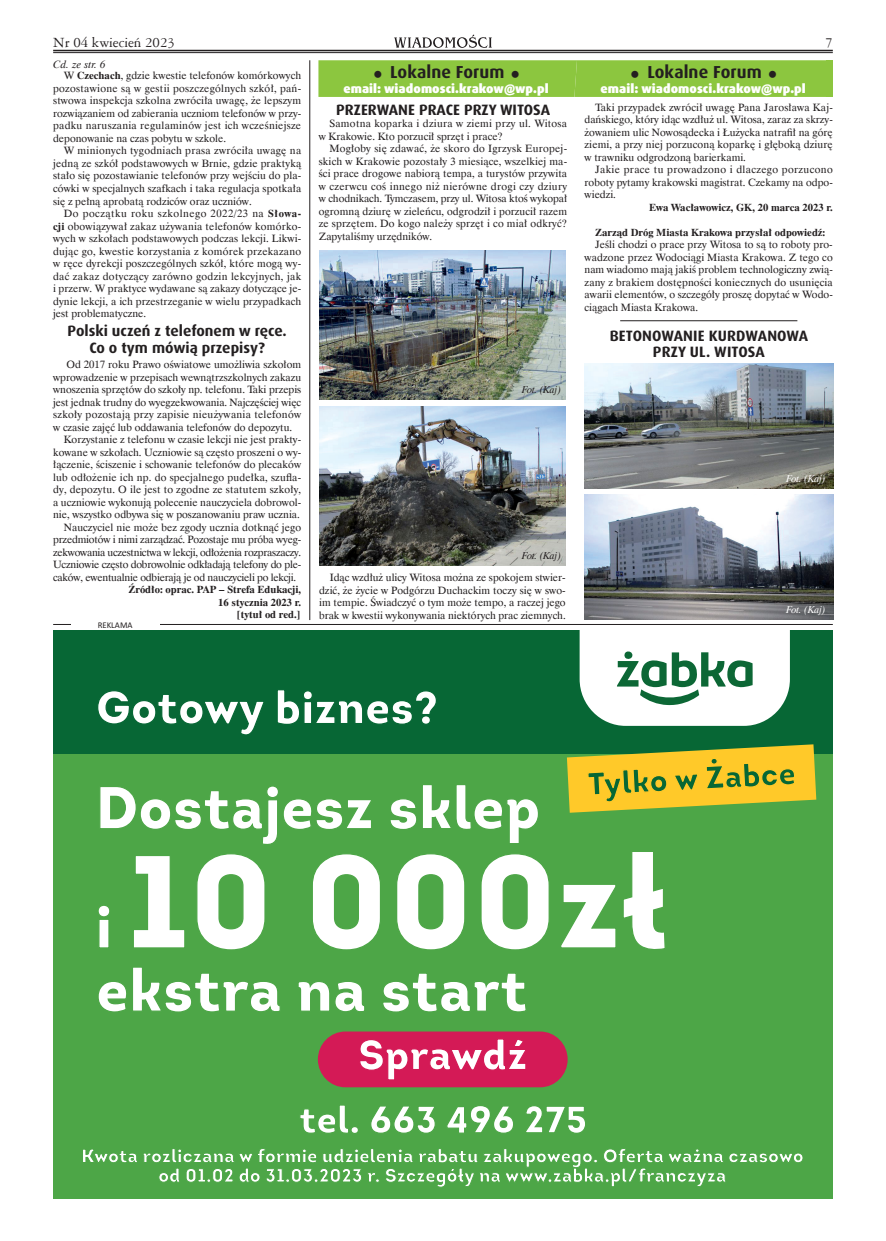
<style>
.page{position:relative;width:886px;height:1241px;background:#fff}
.page>*{position:absolute;margin:0;border:0;box-sizing:border-box;transform-origin:0 0}
.t1{font:700 17.38px "Dax Pro";letter-spacing:.005em;color:#231f20}
.t2{font:700 15px/16.8px "Dax Pro";color:#231f20;text-align:center}
.t3{font:15px "Ameri Garmnd EU";color:#231f20}
.t4{font:900 12.38px "Dax Pro";letter-spacing:.005em;color:#fff}
.t5{font:10.62px/12.5px "Dutch EUX";color:#231f20;text-align:justify}
.t6{font:10.62px "Dutch EUX";letter-spacing:-.02em;color:#231f20}
.t7{font:700 10.62px/12.5px "Dutch EUX";color:#231f20;text-align:right}
.t8{font:10.62px/12.5px "Dutch EUX";letter-spacing:.025em;color:#231f20}
.t9{font:10.62px "Dutch EUX";letter-spacing:-.025em;color:#231f20}
.t10{font:italic 10.62px "Dutch EUX";letter-spacing:.02em;color:#231f20}
.t11{font:italic 10px "Dutch EUX";letter-spacing:-.01em;color:#231f20}
.t12{font:italic 10px "Dutch EUX";letter-spacing:-.01em;color:#fff}
.t13{font:8.75px "Calibri";color:#231f20}
.s1{font-weight:700}
</style>
<div class="page">
<hr style="left:53px;top:50px;width:780px;height:1px;background:#231f20">
<hr style="left:53px;top:52px;width:780px;height:1px;background:#231f20">
<svg style="left:394px;top:35px;width:98px;height:13px"></svg>
<div style="left:53px;top:630px;width:779px;height:568px;background:#4da647"></div>
<div style="left:53px;top:630px;width:779px;height:123px;background:#076735"></div>
<svg style="left:83px;top:1149px;width:720px;height:38px"></svg>
<svg style="left:96px;top:690px;width:444px;height:154px"></svg>
<svg style="left:561px;top:852px;width:104px;height:97px"></svg>
<svg style="left:98px;top:854px;width:182px;height:158px"></svg>
<svg style="left:298px;top:854px;width:251px;height:158px"></svg>
<svg style="left:300px;top:1105px;width:58px;height:28px"></svg>
<svg style="left:371px;top:1106px;width:64px;height:27px"></svg>
<svg style="left:447px;top:1106px;width:66px;height:27px"></svg>
<div style="left:499px;top:1119px;width:8px;height:8px;border:1px solid #4da647;border-radius:50%"></div>
<svg style="left:526px;top:1106px;width:59px;height:27px"></svg>
<svg style="left:567px;top:630px;width:249px;height:183px"></svg>
<div style="left:318px;top:1031px;width:250px;height:56px;background:#d41a56;border-radius:28px"></div>
<svg style="left:360px;top:1039px;width:166px;height:41px"></svg>
<hr style="left:53px;top:624px;width:780px;height:1px;background:#231f20">
<div style="left:71px;top:620px;width:88px;height:8px;background:#fff"></div>
<hr style="left:309px;top:60px;width:1px;height:560px;background:#231f20">
<img style="left:584px;top:495px;width:249px;height:124px">
<img style="left:584px;top:363px;width:249px;height:125px">
<img style="left:319px;top:406px;width:247px;height:159px">
<img style="left:319px;top:250px;width:247px;height:149px">
<hr style="left:620px;top:320px;width:177px;height:1px;background:#231f20">
<div style="left:318px;top:60px;width:515px;height:37px;background:#8cc63f"></div>
<h2 class="t3" style="left:53px;top:34px;width:123px">Nr 04 kwiecień 2023</h2>
<h2 class="t3" style="left:825px;top:34px;width:9px">7</h2>
<p class="t10" style="left:53px;top:57px;width:54px">Cd. ze str. 6</p>
<p class="t5" style="left:53px;top:70px;width:250px;text-indent:11px">W <span class="s1">Czechach</span>, gdzie kwestie telefonów komórkowych pozostawione są w gestii poszczególnych szkół, pań&shy;stwowa inspekcja szkolna zwróciła uwagę, że lepszym rozwiązaniem od zabierania uczniom telefonów w przy&shy;padku naruszania regulaminów jest ich wcześniejsze deponowanie na czas pobytu w szkole.</p>
<p class="t5" style="left:53px;top:145px;width:250px;text-indent:11px">W minionych tygodniach prasa zwróciła uwagę na jedną ze szkół podstawowych w Brnie, gdzie praktyką stało się pozostawianie telefonów przy wejściu do pla&shy;cówki w specjalnych szafkach i taka regulacja spotkała się z pełną aprobatą rodziców oraz uczniów.</p>
<p class="t5" style="left:53px;top:207px;width:250px;text-indent:11px">Do początku roku szkolnego 2022/23 na <span class="s1">Słowa&shy;cji</span> obowiązywał zakaz używania telefonów komórko&shy;wych w szkołach podstawowych podczas lekcji. Likwi&shy;dując go, kwestie korzystania z komórek przekazano w ręce dyrekcji poszczególnych szkół, które mogą wy&shy;dać zakaz dotyczący zarówno godzin lekcyjnych, jak i przerw. W praktyce wydawane są zakazy dotyczące je&shy;dynie lekcji, a ich przestrzeganie w wielu przypadkach jest problematyczne.</p>
<h2 class="t2" style="left:68px;top:323px;width:221px">Polski uczeń z telefonem w ręce.<br>Co o tym mówią przepisy?</h2>
<p class="t5" style="left:67px;top:358px;width:236px">Od 2017 roku Prawo oświatowe umożliwia szkołom</p>
<p class="t5" style="left:53px;top:371px;width:250px">wprowadzenie w przepisach wewnątrzszkolnych zakazu</p>
<p class="t5" style="left:53px;top:383px;width:250px">wnoszenia sprzętów do szkoły np. telefonu. Taki przepis</p>
<p class="t5" style="left:53px;top:396px;width:250px">jest jednak trudny do wyegzekwowania. Najczęściej więc</p>
<p class="t8" style="left:53px;top:408px;width:250px">szkoły pozostają przy zapisie nieużywania telefonów</p>
<p class="t5" style="left:53px;top:421px;width:241px">w czasie zajęć lub oddawania telefonów do depozytu.</p>
<p class="t5" style="left:64px;top:433px;width:239px">Korzystanie z telefonu w czasie lekcji nie jest prakty-</p>
<p class="t5" style="left:53px;top:446px;width:250px">kowane w szkołach. Uczniowie są często proszeni o wy-</p>
<p class="t5" style="left:53px;top:458px;width:250px">łączenie, ściszenie i schowanie telefonów do plecaków</p>
<p class="t5" style="left:53px;top:471px;width:250px">lub odłożenie ich np. do specjalnego pudełka, szufla-</p>
<p class="t5" style="left:53px;top:483px;width:250px">dy, depozytu. O ile jest to zgodne ze stat utem szkoły,</p>
<p class="t5" style="left:53px;top:496px;width:250px">a uczniowie wykonują polecenie nauczyciela dobrowol-</p>
<p class="t5" style="left:53px;top:508px;width:248px">nie, wszystko odbywa się w poszanowaniu praw ucznia.</p>
<p class="t5" style="left:64px;top:521px;width:239px">Nauczyciel nie może bez zgody ucznia dotknąć jego</p>
<p class="t6" style="left:53px;top:533px;width:250px">przedmiotów i nimi zarządzać. Pozostaje mu próba wyeg-</p>
<p class="t9" style="left:53px;top:545px;width:250px">zekwowania uczestnictwa w lekcji, odłożenia rozpraszaczy.</p>
<p class="t6" style="left:53px;top:558px;width:250px">Uczniowie często dobrowolnie odkładają telefony do ple-</p>
<p class="t6" style="left:53px;top:570px;width:245px">caków, ewentualnie odbierają je od nauczycieli po lekcji.</p>
<p class="t7" style="left:128px;top:583px;width:174px">Źródło: oprac. PAP – Strefa Edukacji,<br>16 stycznia 2023 r.<br>[tytuł od red.]</p>
<p class="t13" style="left:98px;top:619px;width:36px">REKLAMA</p>
<h1 class="t1" style="left:390px;top:64px;width:116px">Lo kal ne Fo rum</h1>
<p class="t4" style="left:343px;top:81px;width:207px">email: wiadomosci.krakow@wp.pl</p>
<h2 class="t2" style="left:336px;top:102px;width:215px">PRZERWANE PRACE PRZY WITOSA</h2>
<p class="t8" style="left:319px;top:117px;width:250px;text-indent:11px">Samotna koparka i dziura w ziemi przy ul. Witosa w Krakowie. Kto porzucił sprzęt i prace?</p>
<p class="t5" style="left:319px;top:142px;width:250px;text-indent:11px">Mogłoby się zdawać, że skoro do Igrzysk Europej&shy;skich w Krakowie pozostały 3 miesiące, wszelkiej ma&shy;ści prace drogowe nabiorą tempa, a turystów przywita w czerwcu coś innego niż nierówne drogi czy dziury w chodnikach. Tymczasem, przy ul. Witosa ktoś wykopał ogromną dziurę w zieleńcu, odgrodził i porzucił razem ze sprzętem. Do kogo należy sprzęt i co miał odkryć?<br>Zapytaliśmy urzędników.</p>
<p class="t11" style="left:522px;top:383px;width:41px">Fot. (Kaj)</p>
<h1 class="t1" style="left:647px;top:64px;width:116px">Lo kal ne Fo rum</h1>
<p class="t4" style="left:601px;top:81px;width:207px">email: wiadomosci.krakow@wp.pl</p>
<p class="t5" style="left:584px;top:101px;width:250px;text-indent:11px">Taki przypadek zwrócił uwagę Pana Jarosława Kaj&shy;dańskiego, który idąc wzdłuż ul. Witosa, zaraz za skrzy&shy;żowaniem ulic Nowosądecka i Łużycka natrafił na górę ziemi, a przy niej porzuconą koparkę i głęboką dziurę w trawniku odgrodzoną barierkami.</p>
<p class="t5" style="left:584px;top:164px;width:250px;text-indent:11px">Jakie prace tu prowadzono i dlaczego porzucono roboty pytamy krakowski magistrat. Czekamy na odpo&shy;wiedzi.</p>
<p class="t7" style="left:649px;top:201px;width:185px">Ewa Wacławowicz, GK, 20 marca 2023 r.</p>
<p class="t7" style="left:595px;top:226px;width:232px">Zarząd Dróg Miasta Krakowa przysłał odpowiedź:</p>
<p class="t5" style="left:584px;top:239px;width:250px;text-indent:11px">Jeśli chodzi o prace przy Witosa to są to roboty pro&shy;wadzone przez Wodociągi Miasta Krakowa. Z tego co nam wiadomo mają jakiś problem technologiczny zwią&shy;zany z brakiem dostępności koniecznych do usunięcia awarii elementów, o szczegóły proszę dopytać w Wodo&shy;ciągach Miasta Krakowa.</p>
<h2 class="t2" style="left:610px;top:329px;width:200px;line-height:16.2px">BETONOWANIE KURDWANOWA<br>PRZY UL. WITOSA</h2>
<p class="t11" style="left:522px;top:549px;width:41px">Fot. (Kaj)</p>
<p class="t5" style="left:319px;top:571px;width:248px;text-indent:11px">Idąc wzdłuż ulicy Witosa można ze spokojem stwier&shy;dzić, że życie w Podgórzu Duchackim toczy się w swo&shy;im tempie. Świadczyć o tym może tempo, a raczej jego brak w kwestii wykonywania niektórych prac ziemnych.</p>
<p class="t12" style="left:786px;top:472px;width:41px">Fot. (Kaj)</p>
<p class="t12" style="left:786px;top:603px;width:41px">Fot. (Kaj)</p>
</div>
